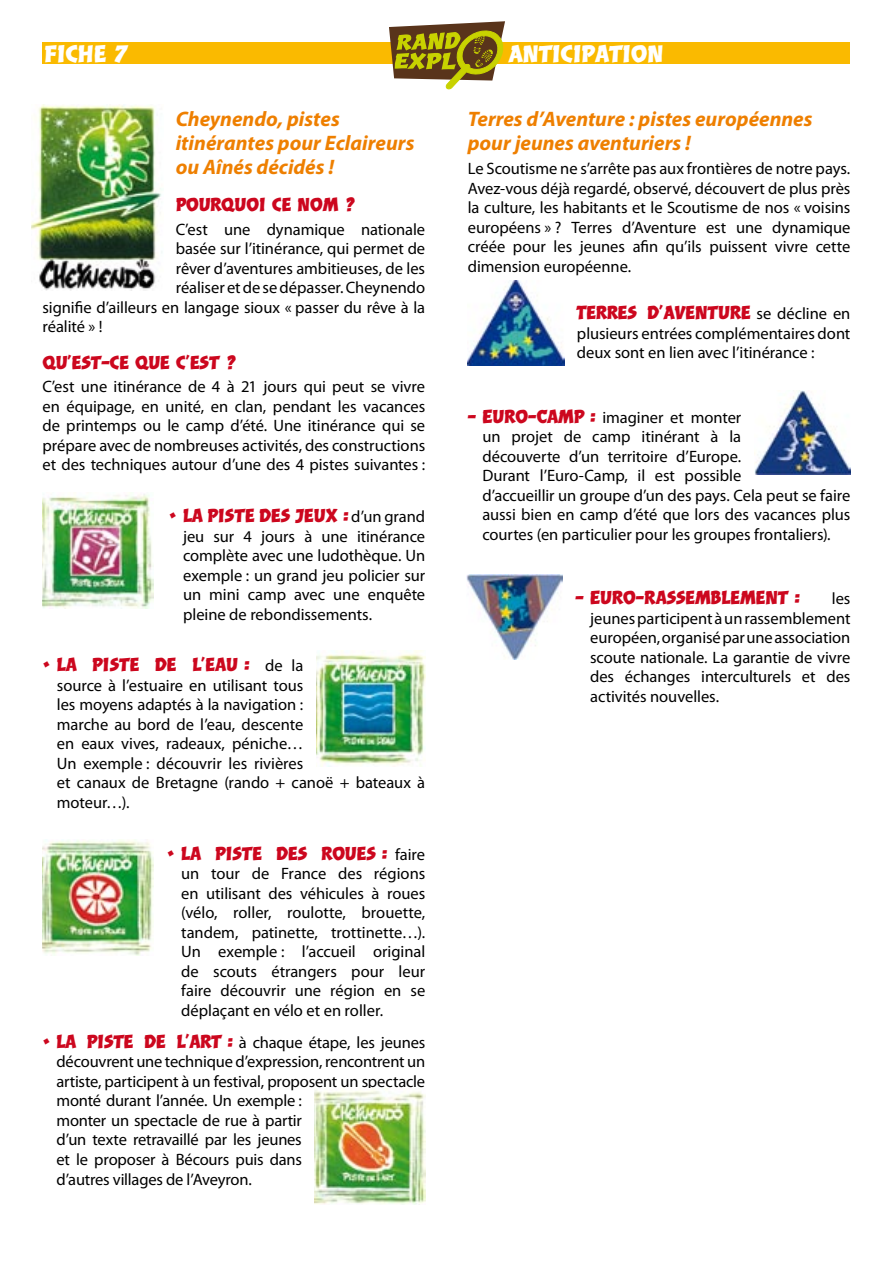
<style>
.page{position:relative;width:893px;height:1263px;background:#fff}
.page>*{position:absolute;margin:0;border:0;box-sizing:border-box;transform-origin:0 0}
.t1{font:italic 700 21px/24px "Myriad Pro";color:#ee7f00}
.t2{font:21px "Balder LL";color:#fff}
.t3{font:16.5px/19.5px "Myriad Pro";letter-spacing:-.005em;color:#000;text-align:justify}
.t4{font:16.5px "Balder LL";color:#cc071e}
.s1{font-family:"Myriad Pro";color:#000}
.s2{font-family:"Balder LL";color:#cc071e}
</style>
<div class="page">
<div style="left:43px;top:43px;width:807px;height:21px;background:#faba00"></div>
<svg style="left:389px;top:21px;width:116px;height:68px"></svg>
<img style="left:468px;top:281px;width:96px;height:84px">
<img style="left:754px;top:390px;width:96px;height:85px">
<img style="left:466px;top:575px;width:97px;height:84px">
<img style="left:31px;top:104px;width:131px;height:186px">
<img style="left:315px;top:1089px;width:110px;height:116px">
<img style="left:316px;top:650px;width:109px;height:116px">
<img style="left:43px;top:494px;width:110px;height:115px">
<img style="left:43px;top:839px;width:110px;height:116px">
<p class="t2" style="left:45px;top:40px;width:83px">FICHE 7</p>
<p class="t2" style="left:508px;top:40px;width:156px">ANTICIPATION</p>
<p class="t1" style="left:176px;top:107px;width:240px">Cheynendo, pistes itinérantes pour Eclaireurs ou Aînés décidés !</p>
<p class="t4" style="left:176px;top:193px;width:181px">POURQUOI CE NOM ?</p>
<p class="t3" style="left:176px;top:219px;width:251px">C’est une dynamique nationale</p>
<p class="t3" style="left:176px;top:239px;width:251px">basée sur l’itinérance, qui permet de</p>
<p class="t3" style="left:176px;top:258px;width:251px">rêver d’aventures ambitieuses, de les</p>
<p class="t3" style="left:176px;top:278px;width:251px">réaliser et de se dépasser. Cheynendo</p>
<p class="t3" style="left:43px;top:297px;width:384px">signifie d’ailleurs en langage sioux « passer du rêve à la</p>
<p class="t3" style="left:43px;top:317px;width:62px">réalité » !</p>
<p class="t4" style="left:43px;top:351px;width:195px">QU’EST-CE QUE C’EST ?</p>
<p class="t3" style="left:43px;top:377px;width:384px">C’est une itinérance de 4 à 21 jours qui peut se vivre en équipage, en unité, en clan, pendant les vacances de printemps ou le camp d’été. Une itinérance qui se prépare avec de nombreuses activités, des constructions et des techniques autour d’une des 4 pistes suivantes :</p>
<p class="t4" style="left:169px;top:505px;width:258px">• LA PISTE DES JEUX : <span class="s1">d’un grand</span></p>
<p class="t3" style="left:183px;top:526px;width:244px">jeu sur 4 jours à une itinérance complète avec une ludothèque. Un exemple : un grand jeu policier sur un mini camp avec une enquête pleine de rebondissements.</p>
<p class="t4" style="left:43px;top:654px;width:262px">• LA PISTE DE L’EAU : <span class="s1">de la</span></p>
<p class="t3" style="left:57px;top:675px;width:370px;text-align:left">source à l’estuaire en utilisant tous<br>les moyens adaptés à la navigation :<br>marche au bord de l’eau, descente<br>en eaux vives, radeaux, péniche…<br>Un exemple : découvrir les rivières<br>et canaux de Bretagne (rando + canoë + bateaux à moteur…).</p>
<p class="t4" style="left:167px;top:842px;width:260px">• LA PISTE DES ROUES : <span class="s1">faire</span></p>
<p class="t3" style="left:181px;top:864px;width:246px">un tour de France des régions en utilisant des véhicules à roues (vélo, roller, roulotte, brouette, tandem, patinette, trottinette…).<br>Un exemple : l’accueil original de scouts étrangers pour leur faire découvrir une région en se déplaçant en vélo et en roller.</p>
<p class="t3" style="left:57px;top:1032px;width:370px;text-align:left;text-indent:-14px"><span class="s2">• LA PISTE DE L’ART :</span> à chaque étape, les jeunes découvrent une technique d’expression, rencontrent un artiste, participent à un festival, proposent un spectacle monté durant l’année. Un exemple :<br>monter un spectacle de rue à partir<br>d’un texte retravaillé par les jeunes<br>et le proposer à Bécours puis dans<br>d’autres villages de l’Aveyron.</p>
<p class="t1" style="left:468px;top:107px;width:346px">Terres d’Aventure : pistes européennes pour jeunes aventuriers !</p>
<p class="t3" style="left:468px;top:159px;width:384px">Le Scoutisme ne s’arrête pas aux frontières de notre pays.<br>Avez-vous déjà regardé, observé, découvert de plus près la culture, les habitants et le Scoutisme de nos « voisins européens » ? Terres d’Aventure est une dynamique créée pour les jeunes afin qu’ils puissent vivre cette dimension européenne.</p>
<p class="t4" style="left:577px;top:302px;width:275px">TERRES D’AVENTURE <span class="s1">se décline en</span></p>
<p class="t3" style="left:577px;top:323px;width:275px">plusieurs entrées complémentaires dont deux sont en lien avec l’itinérance :</p>
<p class="t3" style="left:482px;top:407px;width:370px;text-align:left;text-indent:-15px"><span class="s2">- EURO-CAMP :</span> imaginer et monter<br>un projet de camp itinérant à la<br>découverte d’un territoire d’Europe.<br>Durant l’Euro-Camp, il est possible<br>d’accueillir un groupe d’un des pays. Cela peut se faire aussi bien en camp d’été que lors des vacances plus courtes (en particulier pour les groupes frontaliers).</p>
<p class="t4" style="left:575px;top:587px;width:226px">- EURO-RASSEMBLEMENT :</p>
<p class="t3" style="left:590px;top:589px;width:262px;text-indent:242px">les jeunes participent à un rassemblement européen, organisé par une association scoute nationale. La garantie de vivre des échanges interculturels et des activités nouvelles.</p>
</div>
